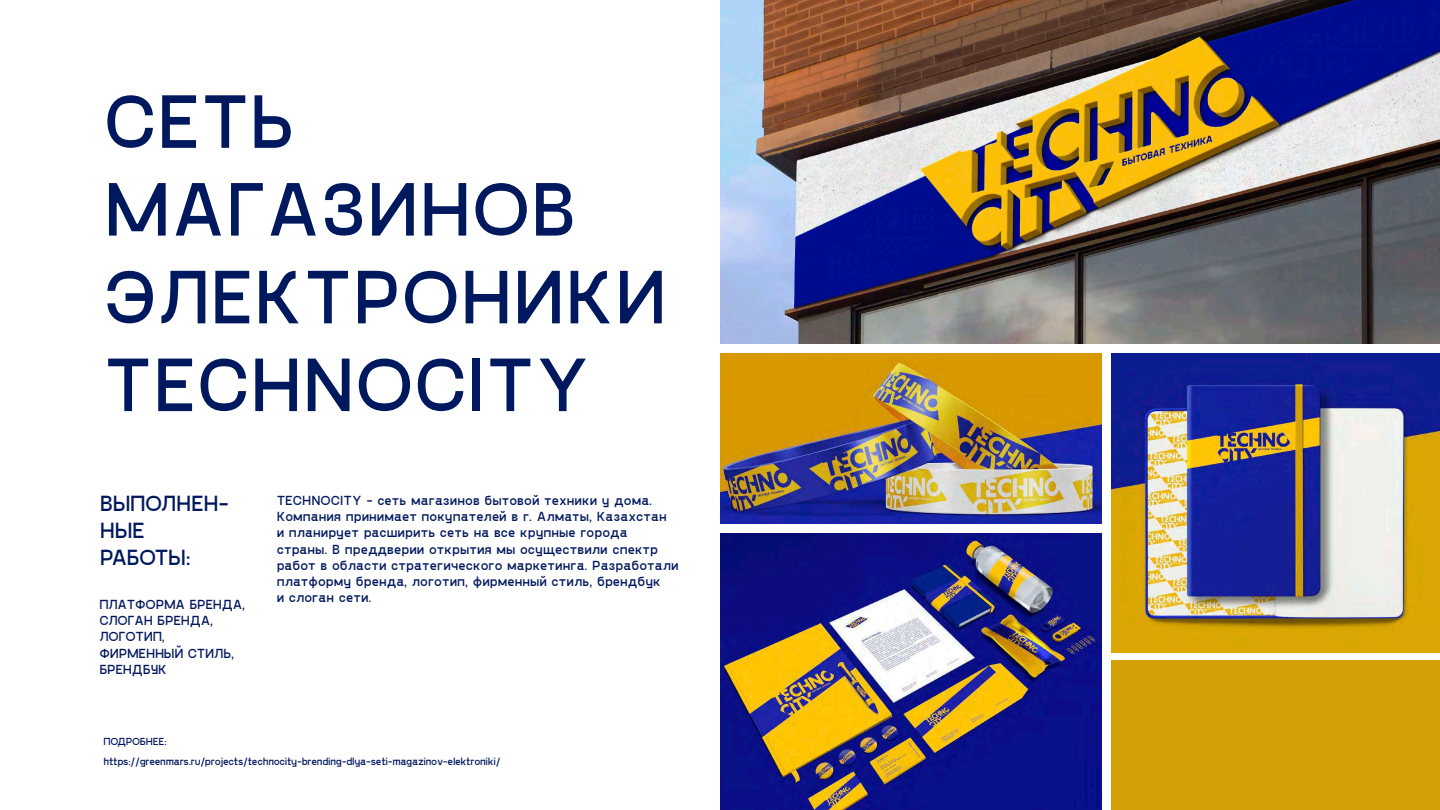
<style>
.page{position:relative;width:1440px;height:810px;background:#fff}
.page>*{position:absolute;margin:0;border:0;box-sizing:border-box;transform-origin:0 0}
.t1{font:77.25px/87.8px "Gosha Sans";color:#00185d}
.t2{font:22.5px/27px "Gosha Sans";letter-spacing:-.02em;color:#00185d}
.t3{font:13.5px/16.2px "Gosha Sans";color:#00185d}
.t4{font:10.5px/20.2px "Gosha Sans";letter-spacing:-.03em;color:#00185d}
</style>
<div class="page">
<img style="left:721px;top:0;width:719px;height:344px">
<img style="left:721px;top:533px;width:381px;height:277px">
<img style="left:1111px;top:353px;width:329px;height:299px">
<img style="left:721px;top:353px;width:381px;height:171px">
<div style="left:1108px;top:661px;width:332px;height:149px;background:#d3a005"></div>
<div style="left:1102px;top:345px;width:9px;height:465px;background:#fff"></div>
<h1 class="t1" style="left:104px;top:73px;width:565px">СЕТЬ<br>МАГАЗИНОВ<br>ЭЛЕКТРОНИКИ<br>TECHNOCITY</h1>
<h2 class="t2" style="left:100px;top:489px;width:131px">ВЫПОЛНЕН-<br>НЫЕ<br>РАБОТЫ:</h2>
<p class="t3" style="left:99px;top:596px;width:147px">ПЛАТФОРМА БРЕНДА,<br>СЛОГАН БРЕНДА,<br>ЛОГОТИП,<br>ФИРМЕННЫЙ СТИЛЬ,<br>БРЕНДБУК</p>
<p class="t3" style="left:277px;top:491px;width:404px">TECHNOCITY - сеть магазинов бытовой техники у дома.<br>Компания принимает покупателей в г. Алматы, Казахстан<br>и планирует расширить сеть на все крупные города страны. В преддверии открытия мы осуществили спектр работ в области стратегического маркетинга. Разработали платформу бренда, логотип, фирменный стиль, брендбук<br>и слоган сети.</p>
<p class="t4" style="left:104px;top:731px;width:399px">ПОДРОБНЕЕ: https://greenmars.ru/projects/technocity-brending-dlya-seti-magazinov-elektroniki/</p>
</div>
